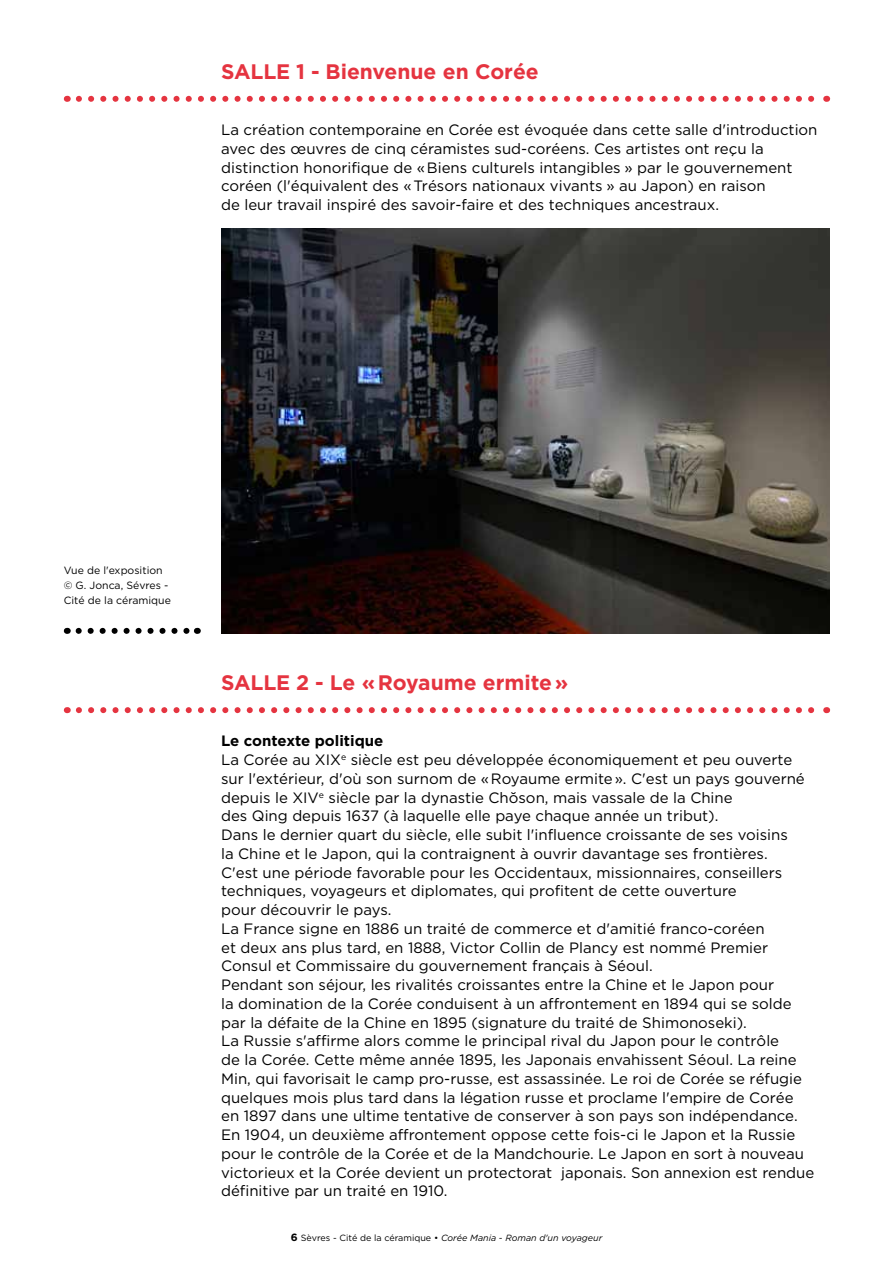
<style>
.page{position:relative;width:893px;height:1263px;background:#fff}
.page>*{position:absolute;margin:0;border:0;box-sizing:border-box;transform-origin:0 0}
.t1{font:700 21px "Gotham HTF";letter-spacing:-.01em;color:#e53440}
.t2{font:15px/18.8px "Gotham HTF";color:#000}
.t3{font:10.5px/15px "Gotham HTF";color:#000}
.t4{font:italic 9px "Gotham HTF";color:#000}
.s1{font-weight:700}
.s2{font-weight:700;font-style:normal;font-size:10.5px}
.s3{font-style:normal}
</style>
<div class="page">
<svg style="left:79px;top:96px;width:736px;height:6px"></svg>
<svg style="left:79px;top:707px;width:736px;height:6px"></svg>
<img style="left:221px;top:229px;width:608px;height:405px">
<svg style="left:79px;top:628px;width:111px;height:6px"></svg>
<h1 class="t1" style="left:221px;top:59px;width:319px">salle 1 - Bienvenue en Corée</h1>
<p class="t2" style="left:221px;top:120px;width:598px">La création contemporaine en Corée est évoquée dans cette salle d'introduction avec des œuvres de cinq céramistes sud-coréens. Ces artistes ont reçu la distinction honorifique de «Biens culturels intangibles » par le gouvernement coréen (l'équivalent des «Trésors nationaux vivants » au Japon) en raison<br>de leur travail inspiré des savoir-faire et des techniques ancestraux.</p>
<p class="t3" style="left:64px;top:562px;width:109px">Vue de l'exposition © G. Jonca, Sévres -<br>Cité de la céramique</p>
<h1 class="t1" style="left:221px;top:670px;width:349px">salle 2 - Le « Royaume ermite»</h1>
<p class="t2" style="left:221px;top:731px;width:595px"><span class="s1">Le contexte politique<br></span>La Corée au XIX<sup>e</sup> siècle est peu développée économiquement et peu ouverte sur l'extérieur, d'où son surnom de «Royaume ermite». C'est un pays gouverné depuis le XIV<sup>e</sup> siècle par la dynastie Ch˘oson, mais vassale de la Chine<br>des Qing depuis 1637 (à laquelle elle paye chaque année un tribut).<br>Dans le dernier quart du siècle, elle subit l'influence croissante de ses voisins<br>la Chine et le Japon, qui la contraignent à ouvrir davantage ses frontières.<br>C'est une période favorable pour les Occidentaux, missionnaires, conseillers techniques, voyageurs et diplomates, qui profitent de cette ouverture<br>pour découvrir le pays.<br>La France signe en 1886 un traité de commerce et d'amitié franco-coréen<br>et deux ans plus tard, en 1888, Victor Collin de Plancy est nommé Premier Consul et Commissaire du gouvernement français à Séoul.<br>Pendant son séjour, les rivalités croissantes entre la Chine et le Japon pour<br>la domination de la Corée conduisent à un affrontement en 1894 qui se solde par la défaite de la Chine en 1895 (signature du traité de Shimonoseki).<br>La Russie s'affirme alors comme le principal rival du Japon pour le contrôle<br>de la Corée. Cette même année 1895, les Japonais envahissent Séoul. La reine Min, qui favorisait le camp pro-russe, est assassinée. Le roi de Corée se réfugie quelques mois plus tard dans la légation russe et proclame l'empire de Corée en 1897 dans une ultime tentative de conserver à son pays son indépendance.<br>En 1904, un deuxième affrontement oppose cette fois-ci le Japon et la Russie pour le contrôle de la Corée et de la Mandchourie. Le Japon en sort à nouveau victorieux et la Corée devient un protectorat japonais. Son annexion est rendue définitive par un traité en 1910.</p>
<p class="t4" style="left:291px;top:1233px;width:313px"><span class="s2">6</span> <span class="s3">Sèvres - Cité de la céramique •</span> Corée Mania - Roman d'un voyageur</p>
</div>
